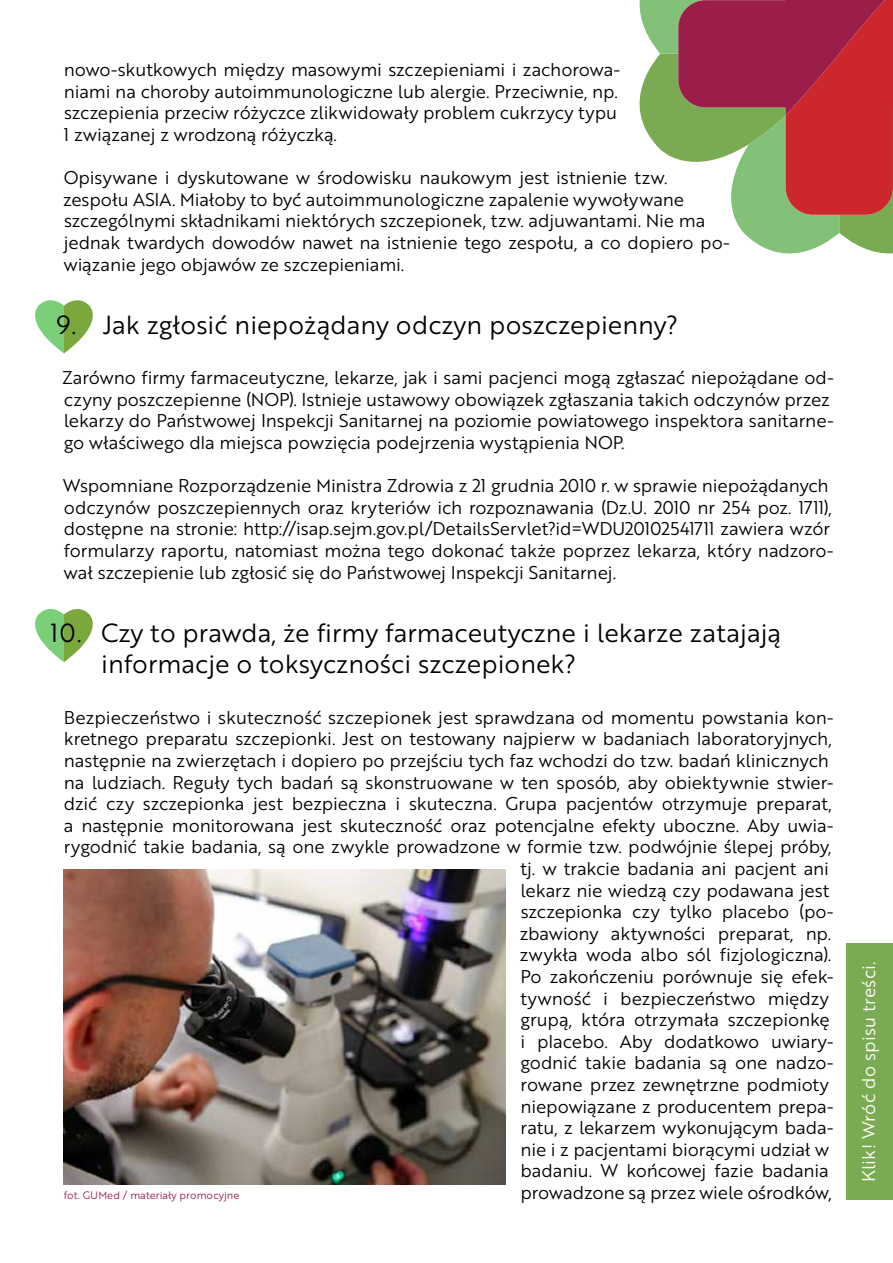
<style>
.page{position:relative;width:893px;height:1263px;background:#fff}
.page>*{position:absolute;margin:0;border:0;box-sizing:border-box;transform-origin:0 0}
.t1{font:25.5px/30.6px "Brother 1816 Book";color:#000}
.t2{font:18px/21.6px "Brother 1816 Book";letter-spacing:-.005em;color:#000}
.t3{font:18px "Brother 1816 Book";letter-spacing:.01em;color:#fff}
.t4{font:10.5px "Brother 1816 Book";color:#9a1e49}
</style>
<div class="page">
<svg style="left:639px;top:0;width:254px;height:254px"></svg>
<div style="left:846px;top:943px;width:47px;height:256px;background:#7aaa51"></div>
<svg style="left:35px;top:300px;width:58px;height:53px"></svg>
<svg style="left:35px;top:609px;width:58px;height:53px"></svg>
<img style="left:64px;top:870px;width:441px;height:314px">
<p class="t2" style="left:63px;top:58px;width:559px">nowo-skutkowych między masowymi szczepieniami i zachorowa&shy;niami na choroby autoimmunologiczne lub alergie. Przeciwnie, np. szczepienia przeciw różyczce zlikwidowały problem cukrzycy typu 1 związanej z wrodzoną różyczką.</p>
<p class="t2" style="left:63px;top:166px;width:668px">Opisywane i dyskutowane w środowisku naukowym jest istnienie tzw. zespołu ASIA. Miałoby to być autoimmunologiczne zapalenie wywoływane szczególnymi składnikami niektórych szczepionek, tzw. adjuwantami. Nie ma jednak twardych dowodów nawet na istnienie tego zespołu, a co dopiero po&shy;wiązanie jego objawów ze szczepieniami.</p>
<h1 class="t1" style="left:56px;top:308px;width:623px">9. Jak zgłosić niepożądany odczyn poszczepienny?</h1>
<p class="t2" style="left:62px;top:366px;width:773px">Zarówno firmy farmaceutyczne, lekarze, jak i sami pacjenci mogą zgłaszać niepożądane od&shy;czyny poszczepienne (NOP). Istnieje ustawowy obowiązek zgłaszania takich odczynów przez lekarzy do Państwowej Inspekcji Sanitarnej na poziomie powiatowego inspektora sanitarne&shy;go właściwego dla miejsca powzięcia podejrzenia wystąpienia NOP.</p>
<p class="t2" style="left:63px;top:474px;width:772px">Wspomniane Rozporządzenie Ministra Zdrowia z 21 grudnia 2010 r. w sprawie niepożądanych odczynów poszczepiennych oraz kryteriów ich rozpoznawania (Dz.U. 2010 nr 254 poz. 1711), dostępne na stronie: http://isap.sejm.gov.pl/DetailsServlet?id=WDU20102541711 zawiera wzór formularzy raportu, natomiast można tego dokonać także poprzez lekarza, który nadzoro&shy;wał szczepienie lub zgłosić się do Państwowej Inspekcji Sanitarnej.</p>
<h1 class="t1" style="left:101px;top:617px;width:682px;text-indent:-51px">10. Czy to prawda, że firmy farmaceutyczne i lekarze zatajają informacje o toksyczności szczepionek?</h1>
<p class="t2" style="left:64px;top:706px;width:772px;text-align:right">Bezpieczeństwo i skuteczność szczepionek jest sprawdzana od momentu powstania kon&shy;kretnego preparatu szczepionki. Jest on testowany najpierw w badaniach laboratoryjnych, następnie na zwierzętach i dopiero po przejściu tych faz wchodzi do tzw. badań klinicznych na ludziach. Reguły tych badań są skonstruowane w ten sposób, aby obiektywnie stwier&shy;dzić czy szczepionka jest bezpieczna i skuteczna. Grupa pacjentów otrzymuje preparat, a następnie monitorowana jest skuteczność oraz potencjalne efekty uboczne. Aby uwia&shy;rygodnić takie badania, są one zwykle prowadzone w formie tzw. podwójnie ślepej próby, tj. w trakcie badania ani pacjent ani<br>lekarz nie wiedzą czy podawana jest<br>szczepionka czy tylko placebo (po-<br>zbawiony aktywności preparat, np.<br>zwykła woda albo sól fizjologiczna).<br>Po zakończeniu porównuje się efek-<br>tywność i bezpieczeństwo między<br>grupą, która otrzymała szczepionkę<br>i placebo. Aby dodatkowo uwiary-<br>godnić takie badania są one nadzo-<br>rowane przez zewnętrzne podmioty<br>niepowiązane z producentem prepa-<br>ratu, z lekarzem wykonującym bada-<br>nie i z pacjentami biorącymi udział w<br>badaniu. W końcowej fazie badania<br>prowadzone są przez wiele ośrodków,</p>
<p class="t4" style="left:64px;top:1187px;width:177px">fot. GUMed / materiały promocyjne</p>
<p class="t3" style="left:855px;top:1182px;width:222px;rotate:-90deg">Klik! Wróć do spisu treści.</p>
</div>
